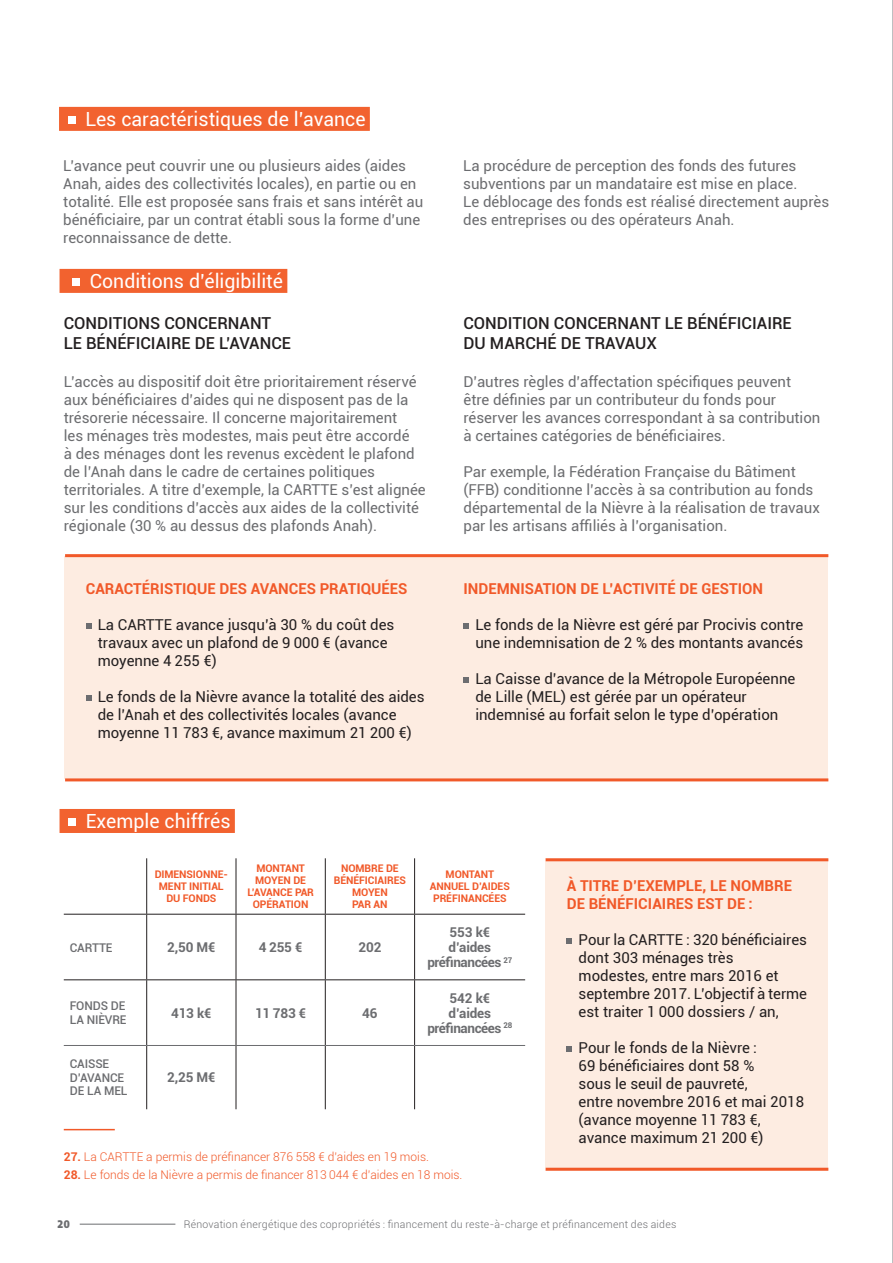
<style>
.page{position:relative;width:893px;height:1263px;background:#fff}
.page>*{position:absolute;margin:0;border:0;box-sizing:border-box;transform-origin:0 0}
.t1{font:19.5px "Roboto";color:#fff}
.t2{font:500 16.5px/19.8px "Roboto";color:#231f20}
.t3{font:15px/18px "Roboto";color:#6c6d70}
.t4{font:15px/18px "Roboto";color:#231f20}
.t5{font:700 15px "Roboto";color:#f15929}
.t6{font:700 13.5px/15px "Roboto";letter-spacing:-.03em;color:#6c6d70;text-align:center}
.t7{font:700 13.5px "Roboto";letter-spacing:-.01em;color:#6c6d70}
.t8{font:300 12px "Roboto";color:#f15929}
.t9{font:500 12px/13.5px "Roboto";letter-spacing:-.01em;color:#6c6d70}
.t10{font:700 10.5px/12px "Roboto";letter-spacing:-.01em;color:#f15929}
.t11{font:300 10.5px "Roboto";letter-spacing:.025em;color:#6c6d70}
.t12{font:900 10.5px "Sanuk LF";color:#6c6d70}
.s1{font-weight:700}
</style>
<div class="page">
<div style="left:60px;top:809px;width:175px;height:24px;background:#f2622f"></div>
<div style="left:69px;top:819px;width:7px;height:7px;background:#fff"></div>
<hr style="left:146px;top:858px;width:1px;height:56px;background:#231f20">
<hr style="left:236px;top:858px;width:1px;height:56px;background:#231f20">
<hr style="left:325px;top:858px;width:1px;height:56px;background:#231f20">
<hr style="left:414px;top:858px;width:1px;height:56px;background:#231f20">
<hr style="left:64px;top:914px;width:83px;height:1px;background:#231f20">
<hr style="left:147px;top:914px;width:89px;height:1px;background:#231f20">
<hr style="left:146px;top:914px;width:1px;height:65px;background:#231f20">
<hr style="left:236px;top:914px;width:89px;height:1px;background:#231f20">
<hr style="left:236px;top:914px;width:1px;height:65px;background:#231f20">
<hr style="left:325px;top:914px;width:90px;height:1px;background:#231f20">
<hr style="left:325px;top:914px;width:1px;height:65px;background:#231f20">
<hr style="left:415px;top:914px;width:110px;height:1px;background:#231f20">
<hr style="left:414px;top:914px;width:1px;height:65px;background:#231f20">
<hr style="left:64px;top:979px;width:83px;height:1px;background:#231f20">
<hr style="left:147px;top:979px;width:89px;height:1px;background:#231f20">
<hr style="left:146px;top:980px;width:1px;height:65px;background:#231f20">
<hr style="left:236px;top:979px;width:89px;height:1px;background:#231f20">
<hr style="left:236px;top:980px;width:1px;height:65px;background:#231f20">
<hr style="left:325px;top:979px;width:90px;height:1px;background:#231f20">
<hr style="left:325px;top:980px;width:1px;height:65px;background:#231f20">
<hr style="left:415px;top:979px;width:110px;height:1px;background:#231f20">
<hr style="left:414px;top:980px;width:1px;height:65px;background:#231f20">
<hr style="left:146px;top:1046px;width:1px;height:63px;background:#231f20">
<hr style="left:236px;top:1046px;width:1px;height:63px;background:#231f20">
<hr style="left:325px;top:1046px;width:1px;height:63px;background:#231f20">
<hr style="left:414px;top:1046px;width:1px;height:63px;background:#231f20">
<hr style="left:64px;top:1045px;width:83px;height:1px;background:#6c6d70">
<hr style="left:147px;top:1045px;width:89px;height:1px;background:#6c6d70">
<hr style="left:236px;top:1045px;width:89px;height:1px;background:#6c6d70">
<hr style="left:325px;top:1045px;width:90px;height:1px;background:#6c6d70">
<hr style="left:415px;top:1045px;width:110px;height:1px;background:#6c6d70">
<div style="left:59px;top:107px;width:311px;height:24px;background:#f2622f"></div>
<div style="left:68px;top:117px;width:8px;height:7px;background:#fff"></div>
<div style="left:60px;top:269px;width:227px;height:24px;background:#f2622f"></div>
<div style="left:73px;top:279px;width:7px;height:7px;background:#fff"></div>
<div style="left:65px;top:556px;width:763px;height:222px;background:#fdece1"></div>
<svg style="left:86px;top:623px;width:5px;height:6px"></svg>
<svg style="left:86px;top:695px;width:5px;height:6px"></svg>
<svg style="left:463px;top:623px;width:6px;height:6px"></svg>
<svg style="left:463px;top:677px;width:6px;height:6px"></svg>
<hr style="left:65px;top:554px;width:763px;height:3px;background:#f15929">
<hr style="left:65px;top:778px;width:763px;height:3px;background:#f15929">
<div style="left:545px;top:858px;width:283px;height:313px;background:#fdece1"></div>
<svg style="left:567px;top:938px;width:5px;height:6px"></svg>
<svg style="left:567px;top:1046px;width:5px;height:6px"></svg>
<hr style="left:546px;top:858px;width:282px;height:3px;background:#f15929">
<hr style="left:546px;top:1168px;width:282px;height:3px;background:#f15929">
<hr style="left:80px;top:1224px;width:95px;height:1px;background:#6c6d70">
<hr style="left:64px;top:1129px;width:51px;height:1px;background:#f15929">
<hr style="left:892px;top:0;width:1px;height:1263px;background:#808285">
<h1 class="t1" style="left:85px;top:105px;width:282px">Les caractéristiques de l’avance</h1>
<p class="t3" style="left:63px;top:156px;width:361px">L’avance peut couvrir une ou plusieurs aides (aides Anah, aides des collectivités locales), en partie ou en totalité. Elle est proposée sans frais et sans intérêt au bénéficiaire, par un contrat établi sous la forme d’une reconnaissance de dette.</p>
<p class="t3" style="left:463px;top:156px;width:367px">La procédure de perception des fonds des futures subventions par un mandataire est mise en place.<br>Le déblocage des fonds est réalisé directement auprès des entreprises ou des opérateurs Anah.</p>
<h1 class="t1" style="left:90px;top:267px;width:195px">Conditions d’éligibilité</h1>
<p class="t2" style="left:64px;top:313px;width:229px">CONDITIONS CONCERNANT<br>LE BÉNÉFICIAIRE DE L’AVANCE</p>
<p class="t3" style="left:64px;top:372px;width:363px">L’accès au dispositif doit être prioritairement réservé aux bénéficiaires d’aides qui ne disposent pas de la trésorerie nécessaire. Il concerne majoritairement<br>les ménages très modestes, mais peut être accordé<br>à des ménages dont les revenus excèdent le plafond de l’Anah dans le cadre de certaines politiques territoriales. A titre d’exemple, la CARTTE s’est alignée sur les conditions d’accès aux aides de la collectivité régionale (30 % au dessus des plafonds Anah).</p>
<p class="t2" style="left:463px;top:313px;width:330px">CONDITION CONCERNANT LE BÉNÉFICIAIRE<br>DU MARCHÉ DE TRAVAUX</p>
<p class="t3" style="left:463px;top:372px;width:358px">D’autres règles d’affectation spécifiques peuvent être définies par un contributeur du fonds pour réserver les avances correspondant à sa contribution à certaines catégories de bénéficiaires.</p>
<p class="t3" style="left:463px;top:462px;width:358px">Par exemple, la Fédération Française du Bâtiment (FFB) conditionne l’accès à sa contribution au fonds départemental de la Nièvre à la réalisation de travaux par les artisans affiliés à l’organisation.</p>
<p class="t5" style="left:86px;top:578px;width:20px">CARACT</p>
<p class="t5" style="left:142px;top:578px;width:17px">ÉRISTI</p>
<p class="t5" style="left:186px;top:578px;width:43px">QUE DES</p>
<p class="t5" style="left:251px;top:578px;width:11px">AVANCES</p>
<p class="t5" style="left:320px;top:578px;width:9px">PRATI</p>
<p class="t5" style="left:361px;top:578px;width:39px">QUÉES</p>
<p class="t4" style="left:98px;top:615px;width:298px">La CARTTE avance jusqu’à 30 % du coût des travaux avec un plafond de 9 000 € (avance moyenne 4 255 €)</p>
<p class="t4" style="left:98px;top:687px;width:328px">Le fonds de la Nièvre avance la totalité des aides de l’Anah et des collectivités locales (avance moyenne 11 783 €, avance maximum 21 200 €)</p>
<p class="t5" style="left:463px;top:578px;width:15px">INDEMNISATION</p>
<p class="t5" style="left:581px;top:578px;width:42px">DE L'ACTIVIT</p>
<p class="t5" style="left:667px;top:578px;width:44px">É DE GESTION</p>
<p class="t4" style="left:475px;top:615px;width:330px">Le fonds de la Nièvre est géré par Procivis contre une indemnisation de 2 % des montants avancés</p>
<p class="t4" style="left:475px;top:669px;width:321px">La Caisse d’avance de la Métropole Européenne de Lille (MEL) est gérée par un opérateur indemnisé au forfait selon le type d’opération</p>
<h1 class="t1" style="left:86px;top:807px;width:146px">Exemple chiffrés</h1>
<p class="t10" style="left:155px;top:868px;width:14px">DIMENSIONNE</p>
<p class="t10" style="left:223px;top:868px;width:6px">-</p>
<p class="t10" style="left:159px;top:880px;width:8px">MENT</p>
<p class="t10" style="left:166px;top:880px;width:29px;text-indent:23px">INITIAL<br>DU FONDS</p>
<p class="t10" style="left:256px;top:862px;width:17px">MONTANT</p>
<p class="t10" style="left:255px;top:874px;width:45px">MOYEN DE</p>
<p class="t10" style="left:247px;top:886px;width:14px">L’AVANCE</p>
<p class="t10" style="left:295px;top:886px;width:7px">PAR</p>
<p class="t10" style="left:253px;top:898px;width:27px">OPÉRATION</p>
<p class="t10" style="left:341px;top:862px;width:16px">NOMBRE</p>
<p class="t10" style="left:386px;top:862px;width:7px">DE</p>
<p class="t10" style="left:352px;top:874px;width:30px;text-indent:-18px">BÉNÉFICIAIRES<br>MOYEN<br>PAR</p>
<p class="t10" style="left:374px;top:898px;width:8px">AN</p>
<p class="t9" style="left:70px;top:940px;width:8px">CARTTE</p>
<p class="t7" style="left:167px;top:938px;width:50px">2,50 M€</p>
<p class="t7" style="left:259px;top:938px;width:45px">4 255 €</p>
<p class="t7" style="left:358px;top:938px;width:24px">202</p>
<p class="t9" style="left:70px;top:999px;width:58px">FONDS DE<br>LA NIÈVRE</p>
<p class="t7" style="left:171px;top:1003px;width:42px">413 K€</p>
<p class="t7" style="left:255px;top:1003px;width:53px">11 783 €</p>
<p class="t7" style="left:362px;top:1003px;width:17px">46</p>
<p class="t9" style="left:70px;top:1057px;width:59px">CAISSE<br>D’AVANCE<br>DE LA MEL</p>
<p class="t7" style="left:167px;top:1068px;width:50px">2,25 M€</p>
<p class="t10" style="left:446px;top:868px;width:17px">MONTANT</p>
<p class="t10" style="left:430px;top:880px;width:8px">ANNUEL</p>
<p class="t10" style="left:472px;top:880px;width:16px">D’AIDES</p>
<p class="t10" style="left:433px;top:892px;width:26px">PRÉFINANC</p>
<p class="t10" style="left:489px;top:892px;width:13px">ÉES</p>
<p class="t6" style="left:427px;top:924px;width:87px">553 K€<br>D’AIDES<br>PRÉFINANCÉES <sup>27</sup></p>
<p class="t6" style="left:427px;top:990px;width:87px">542 K€<br>D’AIDES<br>PRÉFINANCÉES <sup>28</sup></p>
<p class="t8" style="left:64px;top:1148px;width:367px"><span class="s1">27.</span> La CARTTE a permis de préfinancer 876 558 € d’aides en 19 mois.</p>
<p class="t8" style="left:64px;top:1166px;width:400px"><span class="s1">28.</span> Le fonds de la Nièvre a permis de financer 813 044 € d’aides en 18 mois.</p>
<p class="t5" style="left:567px;top:875px;width:22px">À TITRE</p>
<p class="t5" style="left:623px;top:875px;width:43px">D’EXEMPLE</p>
<p class="t5" style="left:703px;top:875px;width:40px">, LE NOMBRE</p>
<p class="t5" style="left:567px;top:893px;width:68px">DE BÉNÉFICIAIRES</p>
<p class="t5" style="left:697px;top:893px;width:10px">EST</p>
<p class="t5" style="left:727px;top:893px;width:27px">DE :</p>
<p class="t4" style="left:579px;top:930px;width:230px">Pour la CARTTE : 320 bénéficiaires dont 303 ménages très<br>modestes, entre mars 2016 et septembre 2017. L’objectif à terme est traiter 1 000 dossiers / an,</p>
<p class="t4" style="left:579px;top:1038px;width:227px">Pour le fonds de la Nièvre :<br>69 bénéficiaires dont 58 %<br>sous le seuil de pauvreté,<br>entre novembre 2016 et mai 2018 (avance moyenne 11 783 €, avance maximum 21 200 €)</p>
<p class="t12" style="left:57px;top:1218px;width:15px">20</p>
<p class="t11" style="left:184px;top:1217px;width:494px">Rénovation énergétique des copropriétés : financement du reste-à-charge et préfinancement des aides</p>
</div>
